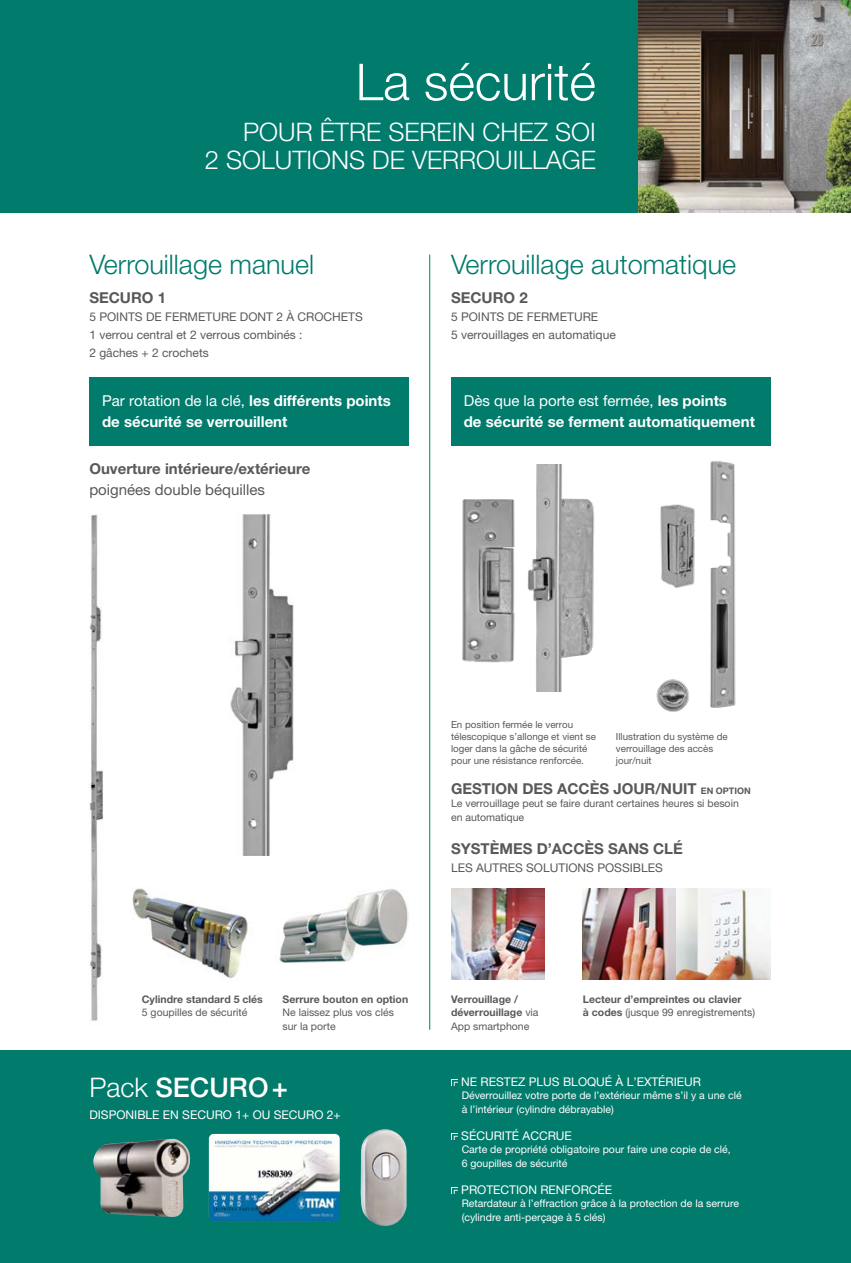
<style>
.page{position:relative;width:851px;height:1263px;background:#fff}
.page>*{position:absolute;margin:0;border:0;box-sizing:border-box;transform-origin:0 0}
.t1{font:300 51px "Helvetica Neue LT Pro";color:#fff}
.t2{font:300 27px "Helvetica Neue LT Pro";color:#007b6c}
.t3{font:500 27px "Helvetica Neue LT Std";color:#fff}
.t4{font:300 25.5px/28.5px "Helvetica Neue LT Pro";color:#fff;text-align:right}
.t5{font:700 15px/21px "Helvetica Neue LT Pro";color:#fff}
.t6{font:700 15px "Helvetica Neue LT Pro";color:#58595b}
.t7{font:15px "Helvetica Neue LT Pro";color:#58595b}
.t8{font:12px/18px "Helvetica Neue LT Pro";color:#58595b}
.t9{font:12px "Helvetica Neue LT Pro";color:#fff}
.t10{font:10.5px/13.5px "Helvetica Neue LT Pro";color:#fff}
.t11{font:700 10.5px/13.5px "Helvetica Neue LT Pro";color:#58595b}
.t12{font:10.5px/13.5px "Helvetica Neue LT Pro";color:#58595b}
.t13{font:9.75px/12px "Helvetica Neue LT Pro";color:#58595b}
.s1{font-weight:400}
.s2{font-size:9px}
.s3{font-family:"Helvetica Neue LT Pro";font-weight:300}
</style>
<div class="page">
<div style="left:0;top:1050px;width:850px;height:213px;background:#007b6c"></div>
<img style="left:209px;top:1134px;width:131px;height:87px">
<div style="left:0;top:0;width:638px;height:213px;background:#007b6c"></div>
<img style="left:279px;top:889px;width:129px;height:74px">
<div style="left:89px;top:377px;width:319px;height:68px;background:#007b6c"></div>
<div style="left:451px;top:377px;width:319px;height:68px;background:#007b6c"></div>
<img style="left:89px;top:514px;width:14px;height:507px">
<img style="left:230px;top:514px;width:64px;height:341px">
<img style="left:132px;top:888px;width:116px;height:91px">
<svg style="left:451px;top:1079px;width:7px;height:7px"></svg>
<svg style="left:451px;top:1133px;width:7px;height:7px"></svg>
<svg style="left:451px;top:1187px;width:7px;height:7px"></svg>
<img style="left:583px;top:888px;width:187px;height:91px">
<img style="left:451px;top:888px;width:93px;height:91px">
<img style="left:638px;top:0;width:212px;height:213px">
<hr style="left:429px;top:255px;width:1px;height:775px;background:#007b6c">
<img style="left:360px;top:1129px;width:46px;height:97px">
<img style="left:93px;top:1139px;width:98px;height:78px">
<img style="left:660px;top:504px;width:35px;height:84px">
<img style="left:710px;top:461px;width:26px;height:247px">
<img style="left:656px;top:679px;width:33px;height:33px">
<img style="left:527px;top:464px;width:68px;height:227px">
<img style="left:462px;top:499px;width:53px;height:164px">
<h1 class="t1" style="left:356px;top:51px;width:241px">La sécurité</h1>
<h3 class="t4" style="left:205px;top:117px;width:392px">POUR ÊTRE SEREIN CHEZ SOI<br>2 SOLUTIONS DE VERROUILLAGE</h3>
<h2 class="t2" style="left:89px;top:248px;width:226px">Verrouillage manuel</h2>
<h3 class="t6" style="left:89px;top:289px;width:78px">SECURO 1</h3>
<p class="t8" style="left:89px;top:308px;width:275px">5 POINTS DE FERMETURE DONT 2 À CROCHETS<br>1 verrou central et 2 verrous combinés :<br>2 gâches + 2 crochets</p>
<h2 class="t2" style="left:451px;top:248px;width:287px">Verrouillage automatique</h2>
<h3 class="t6" style="left:451px;top:289px;width:78px">SECURO 2</h3>
<p class="t8" style="left:451px;top:308px;width:166px">5 POINTS DE FERMETURE<br>5 verrouillages en automatique</p>
<h3 class="t5" style="left:102px;top:390px;width:290px"><span class="s1">Par rotation de la clé,</span> les différents points de sécurité se verrouillent</h3>
<h3 class="t5" style="left:463px;top:390px;width:293px"><span class="s1">Dès que la porte est fermée,</span> les points<br>de sécurité se ferment automatiquement</h3>
<h3 class="t6" style="left:89px;top:460px;width:223px">Ouverture intérieure/extérieure</h3>
<h3 class="t7" style="left:89px;top:481px;width:177px">poignées double béquilles</h3>
<p class="t13" style="left:451px;top:718px;width:146px">En position fermée le verrou télescopique s’allonge et vient se loger dans la gâche de sécurité pour une résistance renforcée.</p>
<p class="t13" style="left:615px;top:730px;width:113px">Illustration du système de verrouillage des accès jour/nuit</p>
<h3 class="t6" style="left:451px;top:779px;width:301px">GESTION DES ACCÈS JOUR/NUIT <span class="s2">EN OPTION</span></h3>
<p class="t12" style="left:451px;top:797px;width:289px">Le verrouillage peut se faire durant certaines heures si besoin en automatique</p>
<h3 class="t6" style="left:451px;top:840px;width:233px">SYSTÈMES D’ACCÈS SANS CLÉ</h3>
<p class="t8" style="left:451px;top:859px;width:213px">LES AUTRES SOLUTIONS POSSIBLES</p>
<p class="t11" style="left:142px;top:992px;width:122px">Cylindre standard 5 clés</p>
<p class="t12" style="left:142px;top:1005px;width:107px">5 goupilles de sécurité</p>
<p class="t11" style="left:282px;top:992px;width:127px">Serrure bouton en option</p>
<p class="t12" style="left:282px;top:1005px;width:113px">Ne laissez plus vos clés sur la porte</p>
<p class="t11" style="left:451px;top:992px;width:89px">Verrouillage / déverrouillage <span class="s1">via<br>App smartphone</span></p>
<p class="t11" style="left:583px;top:992px;width:174px">Lecteur d’empreintes ou clavier<br>à codes <span class="s1">(jusque 99 enregistrements)</span></p>
<h2 class="t3" style="left:89px;top:1071px;width:200px"><span class="s3">Pack</span> SECURO+</h2>
<p class="t9" style="left:89px;top:1108px;width:253px">DISPONIBLE EN SECURO 1+ OU SECURO 2+</p>
<p class="t9" style="left:461px;top:1074px;width:241px">NE RESTEZ PLUS BLOQUÉ À L’EXTÉRIEUR</p>
<p class="t10" style="left:461px;top:1089px;width:281px">Déverrouillez votre porte de l’extérieur même s’il y a une clé à l’intérieur (cylindre débrayable)</p>
<p class="t9" style="left:461px;top:1128px;width:112px">SÉCURITÉ ACCRUE</p>
<p class="t10" style="left:461px;top:1143px;width:270px">Carte de propriété obligatoire pour faire une copie de clé,<br>6 goupilles de sécurité</p>
<p class="t9" style="left:461px;top:1182px;width:152px">PROTECTION RENFORCÉE</p>
<p class="t10" style="left:461px;top:1197px;width:279px">Retardateur à l’effraction grâce à la protection de la serrure (cylindre anti-perçage à 5 clés)</p>
</div>
